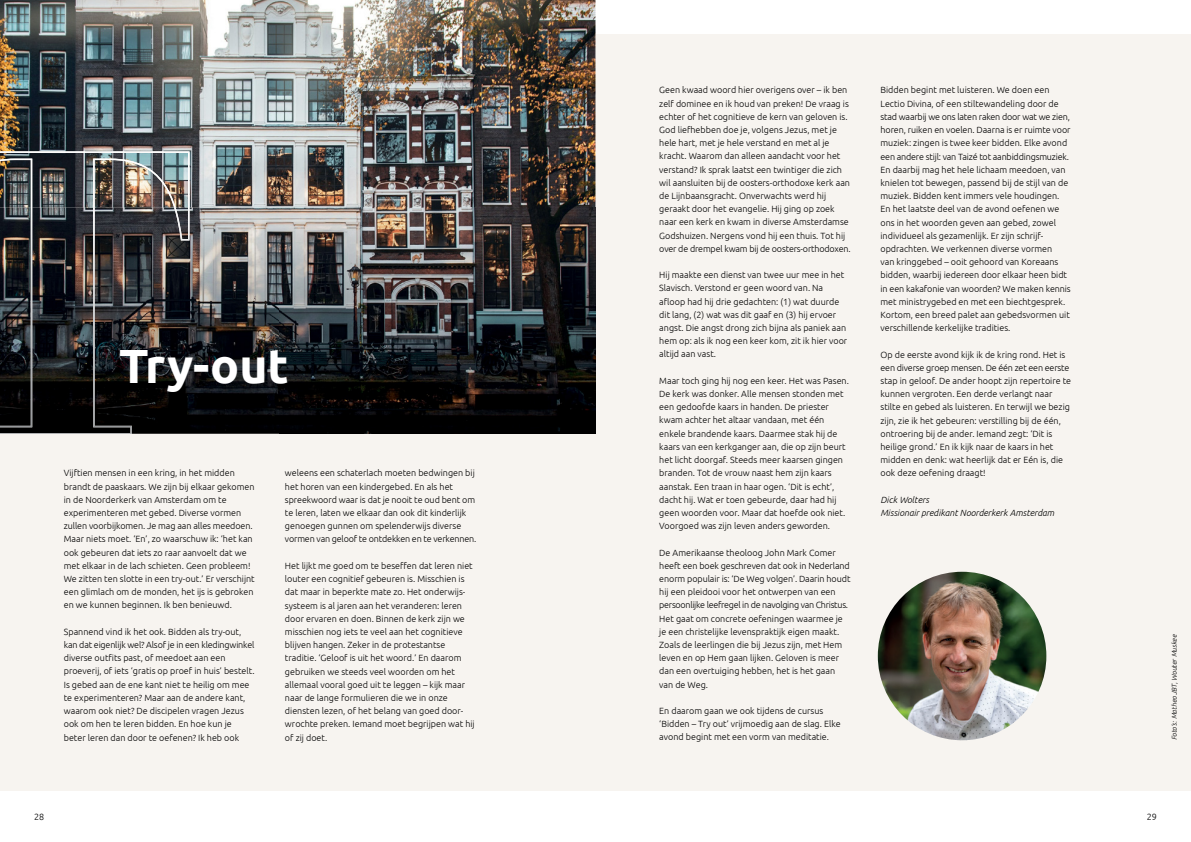
<style>
.page{position:relative;width:1191px;height:842px;background:#fff}
.page>*{position:absolute;margin:0;border:0;box-sizing:border-box;transform-origin:0 0}
.t1{font:700 48px "Ubuntu";color:#fff}
.t2{font:300 9px/13.2px "Ubuntu";color:#000}
.t3{font:italic 300 9px/13.2px "Ubuntu";color:#000}
.t4{font:italic 300 7px "Ubuntu";color:#000}
</style>
<div class="page">
<div style="left:0;top:34px;width:1191px;height:757px;background:#f7f4f0"></div>
<img style="left:0;top:0;width:595px;height:208px">
<img style="left:0;top:151px;width:189px;height:57px">
<img style="left:189px;top:208px;width:406px;height:226px">
<img style="left:0;top:208px;width:189px;height:226px">
<img style="left:878px;top:572px;width:168px;height:168px;border-radius:84px">
<h1 class="t1" style="left:119px;top:337px;width:171px">Try-out</h1>
<p class="t2" style="left:64px;top:466px;width:192px">Vijftien mensen in een kring, in het midden brandt de paaskaars. We zijn bij elkaar gekomen in de Noorderkerk van Amsterdam om te experimenteren met gebed. Diverse vormen zullen voorbijkomen. Je mag aan alles meedoen.<br>Maar niets moet. ‘En’, zo waarschuw ik: ‘het kan ook gebeuren dat iets zo raar aanvoelt dat we met elkaar in de lach schieten. Geen probleem!<br>We zitten ten slotte in een try-out.’ Er verschijnt een glimlach om de monden, het ijs is gebroken en we kunnen beginnen. Ik ben benieuwd.</p>
<p class="t2" style="left:64px;top:625px;width:192px">Spannend vind ik het ook. Bidden als try-out, kan dat eigenlijk wel? Alsof je in een kledingwinkel diverse outfits past, of meedoet aan een proeverij, of iets ‘gratis op proef in huis’ bestelt.<br>Is gebed aan de ene kant niet te heilig om mee te experimenteren? Maar aan de andere kant, waarom ook niet? De discipelen vragen Jezus ook om hen te leren bidden. En hoe kun je beter leren dan door te oefenen? Ik heb ook</p>
<p class="t2" style="left:285px;top:466px;width:193px">weleens een schaterlach moeten bedwingen bij het horen van een kindergebed. En als het spreekwoord waar is dat je nooit te oud bent om te leren, laten we elkaar dan ook dit kinderlijk genoegen gunnen om spelenderwijs diverse vormen van geloof te ontdekken en te verkennen.</p>
<p class="t2" style="left:285px;top:559px;width:191px">Het lijkt me goed om te beseffen dat leren niet louter een cognitief gebeuren is. Misschien is dat maar in beperkte mate zo. Het onderwijs&shy;systeem is al jaren aan het veranderen: leren door ervaren en doen. Binnen de kerk zijn we misschien nog iets te veel aan het cognitieve blijven hangen. Zeker in de protestantse traditie. ‘Geloof is uit het woord.’ En daarom gebruiken we steeds veel woorden om het allemaal vooral goed uit te leggen – kijk maar naar de lange formulieren die we in onze diensten lezen, of het belang van goed door&shy;wrochte preken. Iemand moet begrijpen wat hij of zij doet.</p>
<p class="t2" style="left:659px;top:83px;width:193px">Geen kwaad woord hier overigens over – ik ben zelf dominee en ik houd van preken! De vraag is echter of het cognitieve de kern van geloven is.<br>God liefhebben doe je, volgens Jezus, met je hele hart, met je hele verstand en met al je kracht. Waarom dan alleen aandacht voor het verstand? Ik sprak laatst een twintiger die zich wil aansluiten bij de oosters-orthodoxe kerk aan de Lijnbaansgracht. Onverwachts werd hij geraakt door het evangelie. Hij ging op zoek naar een kerk en kwam in diverse Amsterdamse Godshuizen. Nergens vond hij een thuis. Tot hij over de drempel kwam bij de oosters-orthodoxen.</p>
<p class="t2" style="left:659px;top:268px;width:189px">Hij maakte een dienst van twee uur mee in het Slavisch. Verstond er geen woord van. Na afloop had hij drie gedachten: (1) wat duurde dit lang, (2) wat was dit gaaf en (3) hij ervoer angst. Die angst drong zich bijna als paniek aan hem op: als ik nog een keer kom, zit ik hier voor altijd aan vast.</p>
<p class="t2" style="left:659px;top:374px;width:191px">Maar toch ging hij nog een keer. Het was Pasen.<br>De kerk was donker. Alle mensen stonden met een gedoofde kaars in handen. De priester kwam achter het altaar vandaan, met één enkele brandende kaars. Daarmee stak hij de kaars van een kerkganger aan, die op zijn beurt het licht doorgaf. Steeds meer kaarsen gingen branden. Tot de vrouw naast hem zijn kaars aanstak. Een traan in haar ogen. ‘Dit is echt’, dacht hij. Wat er toen gebeurde, daar had hij geen woorden voor. Maar dat hoefde ook niet.<br>Voorgoed was zijn leven anders geworden.</p>
<p class="t2" style="left:659px;top:545px;width:193px">De Amerikaanse theoloog John Mark Comer heeft een boek geschreven dat ook in Nederland enorm populair is: ‘De Weg volgen’. Daarin houdt hij een pleidooi voor het ontwerpen van een persoonlijke leefregel in de navolging van Christus.<br>Het gaat om concrete oefeningen waarmee je je een christelijke levenspraktijk eigen maakt.<br>Zoals de leerlingen die bij Jezus zijn, met Hem leven en op Hem gaan lijken. Geloven is meer dan een overtuiging hebben, het is het gaan van de Weg.</p>
<p class="t2" style="left:659px;top:704px;width:183px">En daarom gaan we ook tijdens de cursus ‘Bidden – Try out’ vrijmoedig aan de slag. Elke avond begint met een vorm van meditatie.</p>
<p class="t2" style="left:880px;top:83px;width:192px">Bidden begint met luisteren. We doen een Lectio Divina, of een stiltewandeling door de stad waarbij we ons laten raken door wat we zien, horen, ruiken en voelen. Daarna is er ruimte voor muziek: zingen is twee keer bidden. Elke avond een andere stijl: van Taizé tot aanbiddingsmuziek.<br>En daarbij mag het hele lichaam meedoen, van knielen tot bewegen, passend bij de stijl van de muziek. Bidden kent immers vele houdingen.<br>En het laatste deel van de avond oefenen we ons in het woorden geven aan gebed, zowel individueel als gezamenlijk. Er zijn schrijf&shy;opdrachten. We verkennen diverse vormen<br>van kringgebed – ooit gehoord van Koreaans bidden, waarbij iedereen door elkaar heen bidt in een kakafonie van woorden? We maken kennis met ministrygebed en met een biechtgesprek.<br>Kortom, een breed palet aan gebedsvormen uit verschillende kerkelijke tradities.</p>
<p class="t2" style="left:880px;top:348px;width:192px">Op de eerste avond kijk ik de kring rond. Het is een diverse groep mensen. De één zet een eerste stap in geloof. De ander hoopt zijn repertoire te kunnen vergroten. Een derde verlangt naar stilte en gebed als luisteren. En terwijl we bezig zijn, zie ik het gebeuren: verstilling bij de één, ontroering bij de ander. Iemand zegt: ‘Dit is heilige grond.’ En ik kijk naar de kaars in het midden en denk: wat heerlijk dat er Eén is, die ook deze oefening draagt!</p>
<p class="t3" style="left:880px;top:493px;width:175px">Dick Wolters<br>Missionair predikant Noorderkerk Amsterdam</p>
<p class="t4" style="left:1170px;top:740px;width:107px;rotate:-90deg">Foto’s: Matheo JBT, Wouter Muskee</p>
<p class="t2" style="left:34px;top:810px;width:12px">28</p>
<p class="t2" style="left:1146px;top:810px;width:12px">29</p>
</div>
